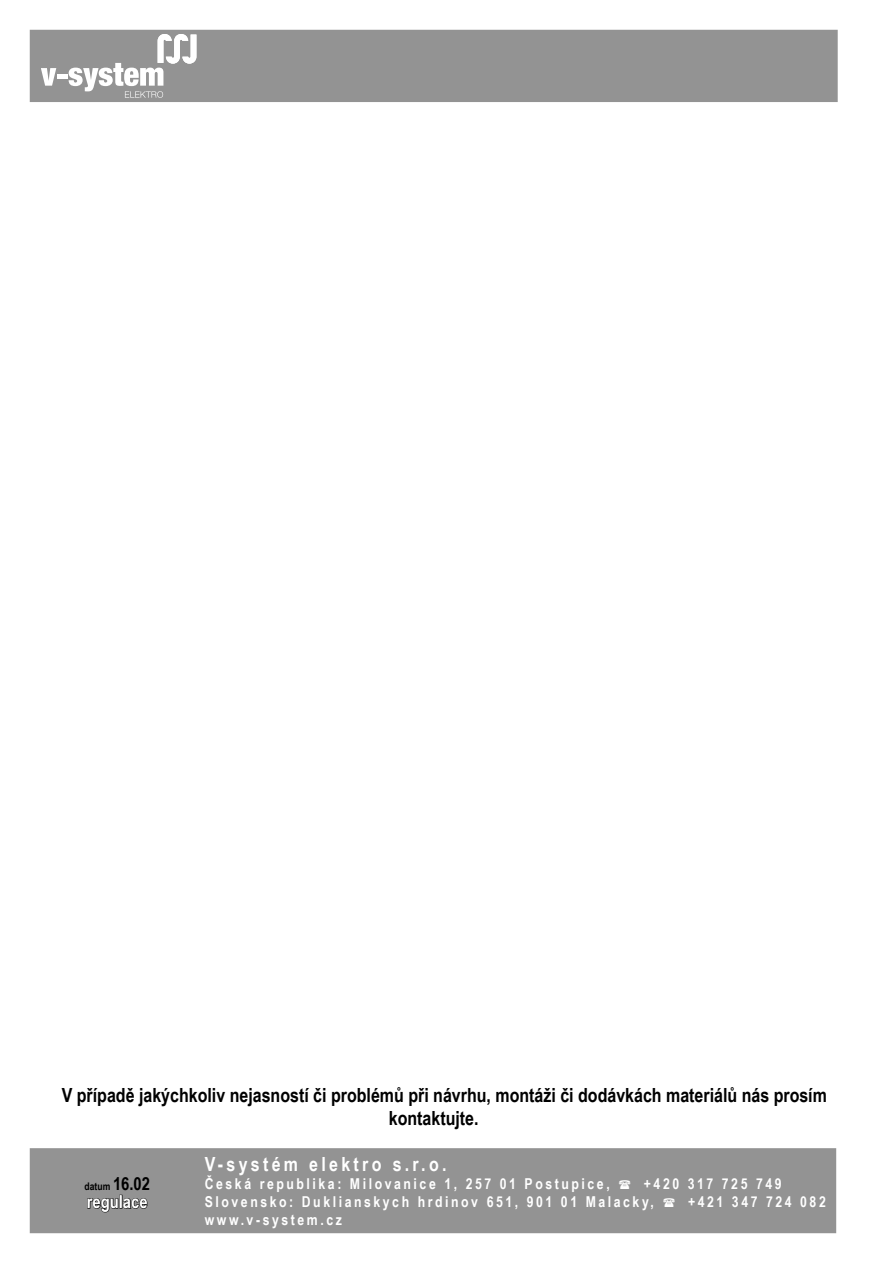
<style>
.page{position:relative;width:893px;height:1263px;background:#fff}
.page>*{position:absolute;margin:0;border:0;box-sizing:border-box;transform-origin:0 0}
.t1{font:700 19.5px/23.4px "Arial Narrow";color:#000}
.t2{font:700 19.5px "Arial Narrow";letter-spacing:.17em;color:#fff}
.t3{font:700 18px "Arial Narrow";color:#fff}
.t4{font:700 15px "Arial Narrow";letter-spacing:.17em;color:#fff}
.t5{font:700 10.5px "Arial Narrow";color:#000}
.s1{font-size:18px}
</style>
<div class="page">
<div style="left:30px;top:30px;width:808px;height:72px;background:#939393"></div>
<svg style="left:42px;top:68px;width:14px;height:18px"></svg>
<div style="left:57px;top:74px;width:10px;height:5px;background:#fff"></div>
<svg style="left:69px;top:34px;width:127px;height:64px"></svg>
<div style="left:30px;top:1148px;width:806px;height:85px;background:#939393"></div>
<svg style="left:87px;top:1195px;width:61px;height:18px"></svg>
<svg style="left:619px;top:1180px;width:11px;height:9px"></svg>
<svg style="left:663px;top:1198px;width:12px;height:9px"></svg>
<p class="t1" style="left:389px;top:1082px;width:440px;text-indent:-327px">V případě jakýchkoliv nejasností či problémů při návrhu, montáži či dodávkách materiálů nás prosím kontaktujte.</p>
<p class="t5" style="left:85px;top:1178px;width:67px">datum <span class="s1">16.02</span></p>
<p class="t3" style="left:87px;top:1188px;width:62px">regulace</p>
<p class="t2" style="left:205px;top:1149px;width:243px">V-systém elektro s.r.o.</p>
<p class="t4" style="left:205px;top:1172px;width:406px">Česká republika: Milovanice 1, 257 01 Postupice,</p>
<p class="t4" style="left:644px;top:1172px;width:139px">+420 317 725 749</p>
<p class="t4" style="left:205px;top:1190px;width:451px">Slovensko: Duklianskych hrdinov 651, 901 01 Malacky,</p>
<p class="t4" style="left:688px;top:1190px;width:139px">+421 347 724 082</p>
<p class="t4" style="left:205px;top:1208px;width:139px">www.v-system.cz</p>
</div>
